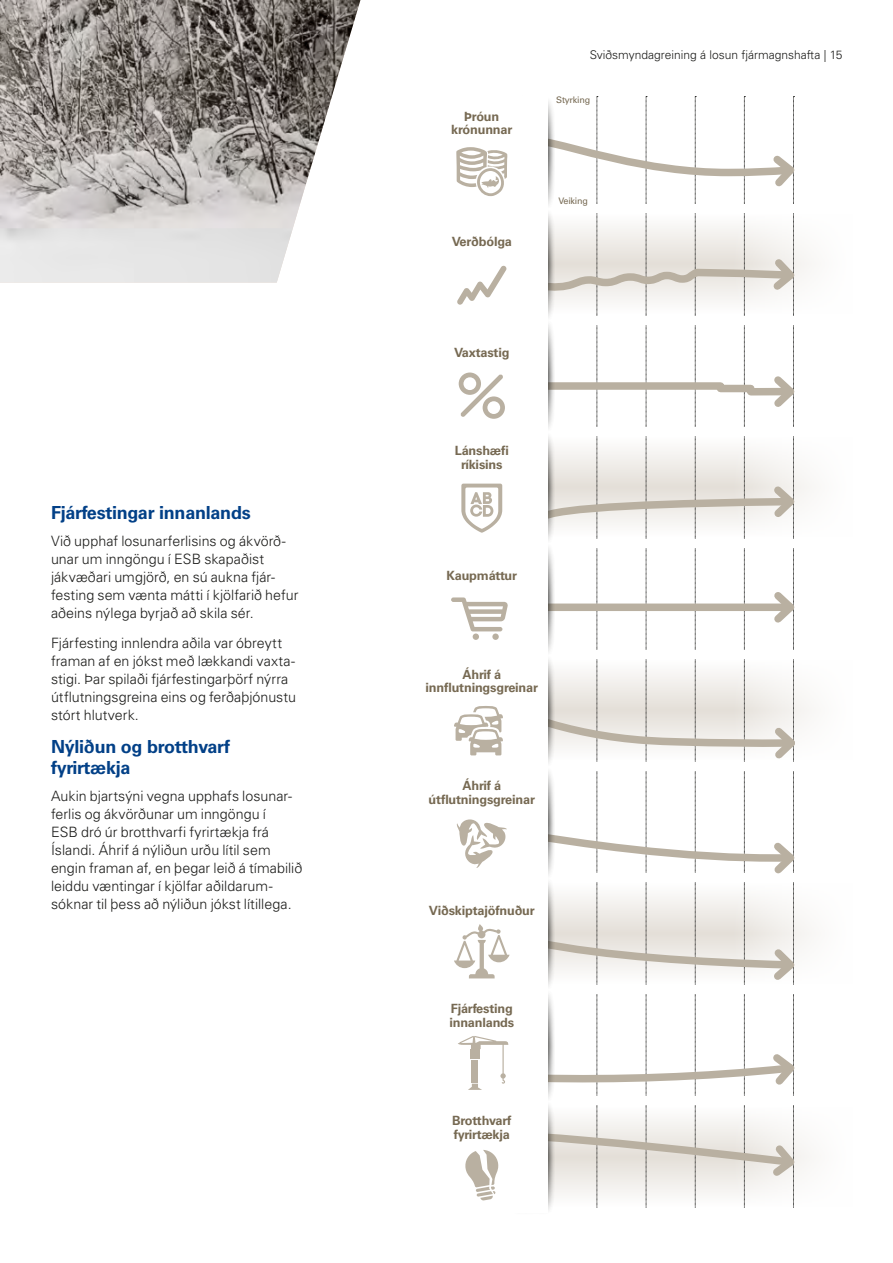
<style>
.page{position:relative;width:893px;height:1263px;background:#fff}
.page>*{position:absolute;margin:0;border:0;box-sizing:border-box;transform-origin:0 0}
.t1{font:700 18px/21px "Univers LT Std";letter-spacing:-.015em;color:#024087}
.t2{font:300 14.25px/18px "Univers LT Std";color:#1d1d1b}
.t3{font:700 12.75px/13.5px "Univers LT Std";letter-spacing:-.015em;color:#766952;text-align:center}
.t4{font:300 12px "Univers LT Std";color:#1d1d1b}
.t5{font:9px "Univers LT Std";letter-spacing:-.025em;color:#766952}
</style>
<div class="page">
<svg style="left:555px;top:1170px;width:177px;height:38px;fill:#f4f2f0"></svg>
<svg style="left:597px;top:96px;width:1px;height:1112px"></svg>
<svg style="left:646px;top:96px;width:1px;height:1112px"></svg>
<svg style="left:695px;top:96px;width:1px;height:1112px"></svg>
<svg style="left:744px;top:96px;width:1px;height:1112px"></svg>
<img style="left:0;top:0;width:360px;height:283px">
<svg style="left:555px;top:133px;width:211px;height:1037px"></svg>
<svg style="left:766px;top:96px;width:36px;height:1112px"></svg>
<div style="left:510px;top:94px;width:45px;height:118px;background:#1d1d1b;opacity:.82"></div>
<div style="left:510px;top:317px;width:45px;height:118px;background:#1d1d1b;opacity:.82"></div>
<div style="left:510px;top:540px;width:45px;height:118px;background:#1d1d1b;opacity:.82"></div>
<div style="left:510px;top:763px;width:45px;height:118px;background:#1d1d1b;opacity:.82"></div>
<div style="left:510px;top:987px;width:45px;height:117px;background:#1d1d1b;opacity:.82"></div>
<div style="left:510px;top:205px;width:45px;height:118px;background:#1d1d1b;opacity:.82"></div>
<div style="left:510px;top:429px;width:45px;height:117px;background:#1d1d1b;opacity:.82"></div>
<div style="left:510px;top:652px;width:45px;height:118px;background:#1d1d1b;opacity:.82"></div>
<div style="left:510px;top:875px;width:45px;height:118px;background:#1d1d1b;opacity:.82"></div>
<div style="left:510px;top:1098px;width:45px;height:118px;background:#1d1d1b;opacity:.82"></div>
<div style="left:416px;top:96px;width:132px;height:112px;background:#fff"></div>
<div style="left:416px;top:208px;width:132px;height:112px;background:#fff"></div>
<div style="left:416px;top:320px;width:132px;height:111px;background:#fff"></div>
<div style="left:416px;top:543px;width:132px;height:111px;background:#fff"></div>
<div style="left:416px;top:654px;width:132px;height:112px;background:#fff"></div>
<div style="left:416px;top:431px;width:132px;height:112px;background:#fff"></div>
<div style="left:416px;top:766px;width:132px;height:112px;background:#fff"></div>
<div style="left:416px;top:878px;width:132px;height:111px;background:#fff"></div>
<div style="left:416px;top:989px;width:132px;height:112px;background:#fff"></div>
<div style="left:416px;top:1101px;width:132px;height:111px;background:#fff"></div>
<svg style="left:456px;top:147px;width:51px;height:49px"></svg>
<svg style="left:457px;top:265px;width:50px;height:40px"></svg>
<svg style="left:451px;top:597px;width:57px;height:34px"></svg>
<div style="left:473px;top:633px;width:6px;height:7px;background:#b9b0a1;border-radius:50%"></div>
<div style="left:492px;top:633px;width:7px;height:7px;background:#b9b0a1;border-radius:50%"></div>
<svg style="left:454px;top:706px;width:49px;height:49px"></svg>
<svg style="left:456px;top:819px;width:51px;height:49px"></svg>
<svg style="left:454px;top:924px;width:56px;height:54px"></svg>
<svg style="left:458px;top:1036px;width:51px;height:54px"></svg>
<svg style="left:465px;top:1150px;width:34px;height:51px"></svg>
<svg style="left:459px;top:372px;width:46px;height:47px"></svg>
<svg style="left:461px;top:484px;width:41px;height:49px"></svg>
<p class="t1" style="left:51px;top:502px;width:201px">Fjárfestingar innanlands</p>
<p class="t2" style="left:51px;top:531px;width:249px">Við upphaf losunarferlisins og ákvörð&shy;unar um inngöngu í ESB skapaðist jákvæðari umgjörð, en sú aukna fjár&shy;festing sem vænta mátti í kjölfarið hefur aðeins nýlega byrjað að skila sér.</p>
<p class="t2" style="left:51px;top:633px;width:247px">Fjárfesting innlendra aðila var óbreytt framan af en jókst með lækkandi vaxta&shy;stigi. Þar spilaði fjárfestingarþörf nýrra útflutningsgreina eins og ferðaþjónustu stórt hlutverk.</p>
<p class="t1" style="left:51px;top:736px;width:181px">Nýliðun og brotthvarf fyrirtækja</p>
<p class="t2" style="left:51px;top:786px;width:253px">Aukin bjartsýni vegna upphafs losunar&shy;ferlis og ákvörðunar um inngöngu í<br>ESB dró úr brotthvarfi fyrirtækja frá Íslandi. Áhrif á nýliðun urðu lítil sem engin framan af, en þegar leið á tímabilið leiddu væntingar í kjölfar aðildarum&shy;sóknar til þess að nýliðun jókst lítillega.</p>
<p class="t3" style="left:451px;top:109px;width:63px">Þróun krónunnar</p>
<p class="t3" style="left:452px;top:234px;width:62px">Verðbólga</p>
<p class="t3" style="left:454px;top:346px;width:57px">Vaxtastig</p>
<p class="t3" style="left:455px;top:444px;width:56px">Lánshæfi ríkisins</p>
<p class="t4" style="left:590px;top:48px;width:254px">Sviðsmyndagreining á losun fjármagnshafta | 15</p>
<p class="t5" style="left:556px;top:95px;width:35px">Styrking</p>
<p class="t5" style="left:558px;top:195px;width:31px">Veiking</p>
<p class="t3" style="left:446px;top:569px;width:72px">Kaupmáttur</p>
<p class="t3" style="left:426px;top:667px;width:114px">Áhrif á innflutningsgreinar</p>
<p class="t3" style="left:429px;top:779px;width:108px">Áhrif á útflutningsgreinar</p>
<p class="t3" style="left:429px;top:904px;width:108px">Viðskiptajöfnuður</p>
<p class="t3" style="left:449px;top:1002px;width:66px;text-align:left">Fjárfesting innanlands</p>
<p class="t3" style="left:452px;top:1114px;width:61px;text-align:left">Brotthvarf fyrirtækja</p>
</div>
